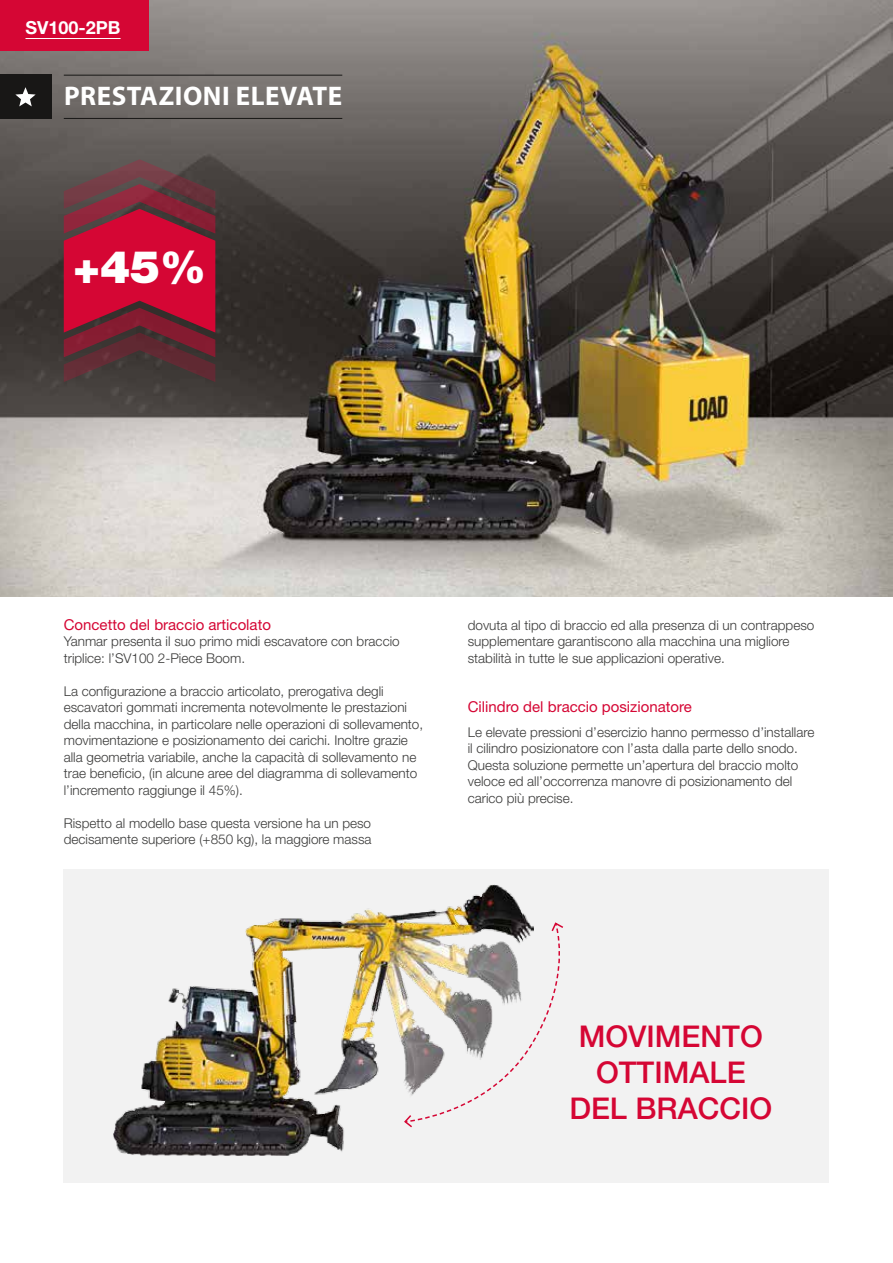
<style>
.page{position:relative;width:893px;height:1263px;background:#fff}
.page>*{position:absolute;margin:0;border:0;box-sizing:border-box;transform-origin:0 0}
.t1{font:900 45px "Helvetica Neue LT Std";color:#fff}
.t2{font:500 30px/36px "Helvetica Neue LT Std";color:#d50634;text-align:center}
.t3{font:700 27px "Myriad Pro";letter-spacing:.02em;color:#fff}
.t4{font:700 18px "Helvetica Neue LT Std";color:#fff}
.t5{font:15px "Helvetica Neue LT Std";color:#d50634}
.t6{font:300 13.5px/16.5px "Helvetica Neue LT Std";color:#3a3a39}
</style>
<div class="page">
<div style="left:64px;top:869px;width:765px;height:313px;background:#f2f2f2"></div>
<img style="left:114px;top:884px;width:414px;height:272px">
<svg style="left:403px;top:921px;width:161px;height:208px"></svg>
<img style="left:0;top:0;width:893px;height:597px">
<svg style="left:64px;top:159px;width:151px;height:223px;background:#912138"></svg>
<hr style="left:64px;top:75px;width:278px;height:1px;background:#181716">
<hr style="left:64px;top:118px;width:278px;height:1px;background:#181716">
<div style="left:0;top:75px;width:51px;height:44px;background:#181716"></div>
<svg style="left:15px;top:87px;width:21px;height:19px"></svg>
<div style="left:0;top:0;width:149px;height:51px;background:#d50634"></div>
<hr style="left:26px;top:38px;width:95px;height:1px;background:#fff">
<h3 class="t4" style="left:26px;top:16px;width:97px">SV100-2PB</h3>
<h3 class="t3" style="left:64px;top:79px;width:280px">PRESTAZIONI ELEVATE</h3>
<h1 class="t1" style="left:73px;top:240px;width:134px">+45%</h1>
<p class="t5" style="left:64px;top:615px;width:209px">Concetto del braccio articolato</p>
<p class="t6" style="left:64px;top:633px;width:337px">Yanmar presenta il suo primo midi escavatore con braccio triplice: l’SV100 2-Piece Boom.</p>
<p class="t6" style="left:64px;top:682px;width:361px">La configurazione a braccio articolato, prerogativa degli escavatori gommati incrementa notevolmente le prestazioni della macchina, in particolare nelle operazioni di sollevamento, movimentazione e posizionamento dei carichi. Inoltre grazie alla geometria variabile, anche la capacità di sollevamento ne trae beneficio, (in alcune aree del diagramma di sollevamento l’incremento raggiunge il 45%).</p>
<p class="t6" style="left:64px;top:814px;width:309px">Rispetto al modello base questa versione ha un peso decisamente superiore (+850 kg), la maggiore massa</p>
<p class="t6" style="left:468px;top:616px;width:348px">dovuta al tipo di braccio ed alla presenza di un contrappeso supplementare garantiscono alla macchina una migliore stabilità in tutte le sue applicazioni operative.</p>
<p class="t5" style="left:468px;top:698px;width:226px">Cilindro del braccio posizionatore</p>
<p class="t6" style="left:468px;top:723px;width:348px">Le elevate pressioni d’esercizio hanno permesso d’installare il cilindro posizionatore con l’asta dalla parte dello snodo.<br>Questa soluzione permette un’apertura del braccio molto veloce ed all’occorrenza manovre di posizionamento del carico più precise.</p>
<h2 class="t2" style="left:569px;top:1018px;width:204px">MOVIMENTO<br>OTTIMALE<br>DEL BRACCIO</h2>
</div>
